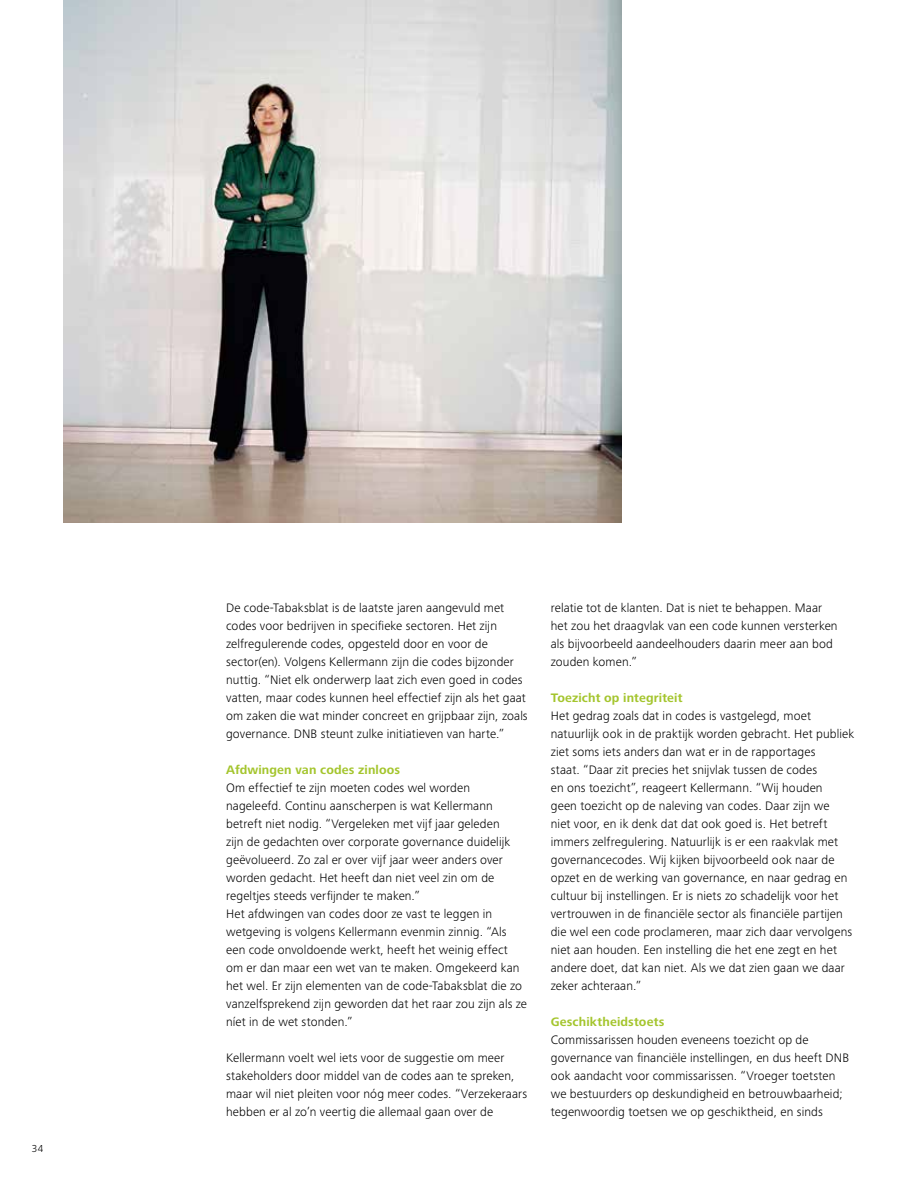
<style>
.page{position:relative;width:918px;height:1188px;background:#fff}
.page>*{position:absolute;margin:0;border:0;box-sizing:border-box;transform-origin:0 0}
.t1{font:300 12.75px/18px "Frutiger Next Pro";letter-spacing:.01em;color:#000}
.t2{font:700 12.75px "Frutiger Next Pro";letter-spacing:.01em;color:#a4c52d}
.t3{font:300 10.5px "Frutiger Next Pro";color:#000}
</style>
<div class="page">
<img style="left:64px;top:0;width:557px;height:523px">
<p class="t3" style="left:32px;top:1142px;width:13px">34</p>
<p class="t1" style="left:226px;top:599px;width:303px">De code-Tabaksblat is de laatste jaren aangevuld met codes voor bedrijven in specifieke sectoren. Het zijn zelfregulerende codes, opgesteld door en voor de sector(en). Volgens Kellermann zijn die codes bijzonder nuttig. “Niet elk onderwerp laat zich even goed in codes vatten, maar codes kunnen heel effectief zijn als het gaat om zaken die wat minder concreet en grijpbaar zijn, zoals governance. DNB steunt zulke initiatieven van harte.”</p>
<p class="t2" style="left:226px;top:762px;width:176px">Afdwingen van codes zinloos</p>
<p class="t1" style="left:226px;top:779px;width:302px">Om effectief te zijn moeten codes wel worden nageleefd. Continu aanscherpen is wat Kellermann betreft niet nodig. “Vergeleken met vijf jaar geleden<br>zijn de gedachten over corporate governance duidelijk geëvolueerd. Zo zal er over vijf jaar weer anders over worden gedacht. Het heeft dan niet veel zin om de regeltjes steeds verfijnder te maken.”<br>Het afdwingen van codes door ze vast te leggen in wetgeving is volgens Kellermann evenmin zinnig. “Als een code onvoldoende werkt, heeft het weinig effect om er dan maar een wet van te maken. Omgekeerd kan het wel. Er zijn elementen van de code-Tabaksblat die zo vanzelfsprekend zijn geworden dat het raar zou zijn als ze níet in de wet stonden.”</p>
<p class="t1" style="left:226px;top:1049px;width:303px">Kellermann voelt wel iets voor de suggestie om meer stakeholders door middel van de codes aan te spreken, maar wil niet pleiten voor nóg meer codes. “Verzekeraars hebben er al zo’n veertig die allemaal gaan over de</p>
<p class="t1" style="left:551px;top:599px;width:288px">relatie tot de klanten. Dat is niet te behappen. Maar het zou het draagvlak van een code kunnen versterken als bijvoorbeeld aandeelhouders daarin meer aan bod zouden komen.”</p>
<p class="t2" style="left:551px;top:691px;width:133px">Toezicht op integriteit</p>
<p class="t1" style="left:551px;top:707px;width:305px">Het gedrag zoals dat in codes is vastgelegd, moet natuurlijk ook in de praktijk worden gebracht. Het publiek ziet soms iets anders dan wat er in de rapportages<br>staat. “Daar zit precies het snijvlak tussen de codes<br>en ons toezicht”, reageert Kellermann. “Wij houden<br>geen toezicht op de naleving van codes. Daar zijn we<br>niet voor, en ik denk dat dat ook goed is. Het betreft immers zelfregulering. Natuurlijk is er een raakvlak met governancecodes. Wij kijken bijvoorbeeld ook naar de opzet en de werking van governance, en naar gedrag en cultuur bij instellingen. Er is niets zo schadelijk voor het vertrouwen in de financiële sector als financiële partijen die wel een code proclameren, maar zich daar vervolgens niet aan houden. Een instelling die het ene zegt en het andere doet, dat kan niet. Als we dat zien gaan we daar zeker achteraan.”</p>
<p class="t2" style="left:551px;top:1015px;width:115px">Geschiktheidstoets</p>
<p class="t1" style="left:551px;top:1031px;width:300px">Commissarissen houden eveneens toezicht op de governance van financiële instellingen, en dus heeft DNB ook aandacht voor commissarissen. “Vroeger toetsten we bestuurders op deskundigheid en betrouwbaarheid; tegenwoordig toetsen we op geschiktheid, en sinds</p>
</div>
